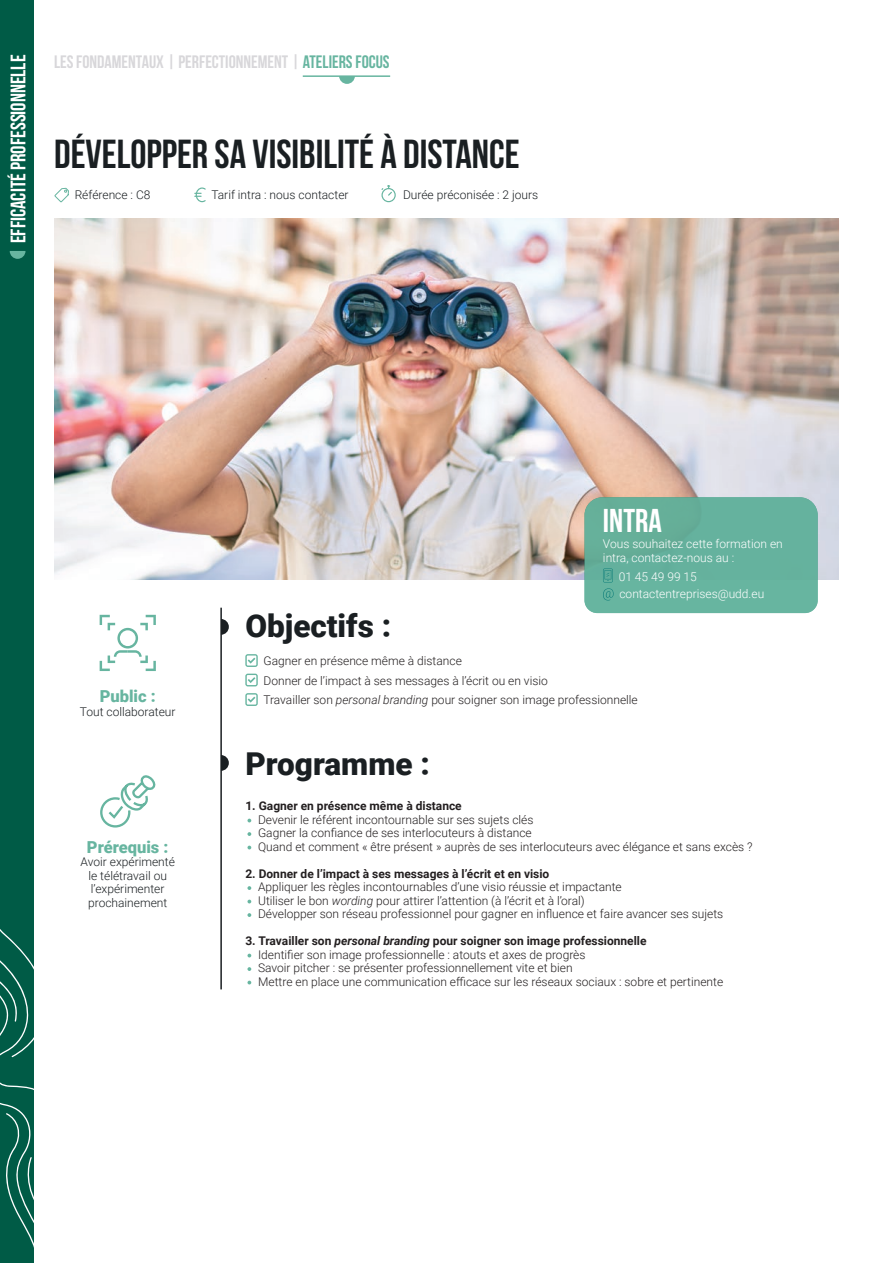
<style>
.page{position:relative;width:893px;height:1263px;background:#fff}
.page>*{position:absolute;margin:0;border:0;box-sizing:border-box;transform-origin:0 0}
.t1{font:40.5px "Bebas Neue";color:#1a1f22}
.t2{font:33px "Bebas Neue";color:#fff}
.t3{font:900 31.5px "Roboto";color:#1a1f22}
.t4{font:21px "Bebas Neue";color:#fff}
.t5{font:18px "Bebas Neue";color:#d8d7da}
.t6{font:900 16.5px "Roboto";color:#67b5a0}
.t7{font:300 12px/13.5px "Roboto";color:#231f20}
.t8{font:300 12px/13.5px "Roboto";color:#1a1f22;text-align:center}
.t9{font:300 12px/13.5px "Roboto";color:#fff}
.t10{font:700 12px "Roboto";color:#231f20}
.s1{color:#67b5a0}
.s2{font-style:italic}
.s3{font-weight:700}
.s4{font-weight:700;font-style:italic}
</style>
<div class="page">
<img style="left:54px;top:218px;width:785px;height:361px">
<svg style="left:100px;top:775px;width:56px;height:53px"></svg>
<svg style="left:100px;top:615px;width:56px;height:56px"></svg>
<svg style="left:245px;top:654px;width:13px;height:13px"></svg>
<svg style="left:245px;top:674px;width:13px;height:12px"></svg>
<svg style="left:245px;top:693px;width:13px;height:13px"></svg>
<hr style="left:220px;top:608px;width:2px;height:381px;background:#1a1f22">
<svg style="left:222px;top:619px;width:7px;height:16px"></svg>
<svg style="left:222px;top:755px;width:7px;height:16px"></svg>
<svg style="left:247px;top:819px;width:4px;height:3px"></svg>
<svg style="left:247px;top:832px;width:4px;height:4px"></svg>
<svg style="left:247px;top:846px;width:4px;height:3px"></svg>
<svg style="left:247px;top:886px;width:4px;height:4px"></svg>
<svg style="left:247px;top:900px;width:4px;height:3px"></svg>
<svg style="left:247px;top:913px;width:4px;height:4px"></svg>
<svg style="left:247px;top:954px;width:4px;height:3px"></svg>
<svg style="left:247px;top:967px;width:4px;height:4px"></svg>
<svg style="left:247px;top:981px;width:4px;height:3px"></svg>
<svg style="left:54px;top:187px;width:15px;height:16px"></svg>
<svg style="left:195px;top:187px;width:11px;height:16px"></svg>
<div style="left:381px;top:188px;width:15px;height:14px;border:1px solid #67b5a0;border-radius:50%"></div>
<svg style="left:381px;top:185px;width:12px;height:12px"></svg>
<hr style="left:303px;top:75px;width:87px;height:2px;background:#67b5a0">
<svg style="left:339px;top:77px;width:16px;height:7px"></svg>
<div style="left:584px;top:497px;width:234px;height:116px;background:#65b29e"></div>
<div style="left:0;top:0;width:34px;height:1263px;background:#005b46"></div>
<svg style="left:0;top:929px;width:34px;height:319px"></svg>
<svg style="left:10px;top:251px;width:16px;height:8px"></svg>
<h3 class="t4" style="left:7px;top:243px;width:190px;rotate:-90deg">EFFICACITÉ PROFESSIONNELLE</h3>
<h3 class="t5" style="left:54px;top:52px;width:337px">LES FONDAMENTAUX | PERFECTIONNEMENT | <span class="s1">ATELIERS FOCUS</span></h3>
<h1 class="t1" style="left:54px;top:131px;width:467px">DÉVELOPPER SA VISIBILITÉ À DISTANCE</h1>
<p class="t8" style="left:75px;top:188px;width:77px">Référence : C8</p>
<p class="t8" style="left:211px;top:188px;width:139px">Tarif intra : nous contacter</p>
<p class="t8" style="left:403px;top:188px;width:137px">Durée préconisée : 2 jours</p>
<h3 class="t6" style="left:100px;top:685px;width:58px">Public :</h3>
<p class="t8" style="left:80px;top:704px;width:97px">Tout collaborateur</p>
<h3 class="t6" style="left:87px;top:835px;width:83px">Prérequis :</h3>
<p class="t8" style="left:81px;top:855px;width:96px">Avoir expérimenté le télétravail ou l’expérimenter prochainement</p>
<h2 class="t2" style="left:603px;top:503px;width:60px">INTRA</h2>
<p class="t9" style="left:603px;top:536px;width:181px">Vous souhaitez cette formation en intra, contactez-nous au :</p>
<p class="t9" style="left:619px;top:568px;width:147px;line-height:16.5px">01 45 49 99 15 contactentreprises@udd.eu</p>
<h3 class="t3" style="left:245px;top:604px;width:147px">Objectifs :</h3>
<p class="t7" style="left:263px;top:651px;width:376px;line-height:19.5px">Gagner en présence même à distance<br>Donner de l’impact à ses messages à l’écrit ou en visio<br>Travailler son <span class="s2">personal branding</span> pour soigner son image professionnelle</p>
<h3 class="t3" style="left:245px;top:742px;width:186px">Programme :</h3>
<p class="t10" style="left:245px;top:798px;width:218px">1. Gagner en présence même à distance</p>
<p class="t7" style="left:258px;top:812px;width:496px">Devenir le référent incontournable sur ses sujets clés<br>Gagner la confiance de ses interlocuteurs à distance<br>Quand et comment « être présent » auprès de ses interlocuteurs avec élégance et sans excès ?</p>
<p class="t10" style="left:245px;top:865px;width:306px">2. Donner de l’impact à ses messages à l’écrit et en visio</p>
<p class="t7" style="left:258px;top:880px;width:467px">Appliquer les règles incontournables d’une visio réussie et impactante<br>Utiliser le bon <span class="s2">wording</span> pour attirer l’attention (à l’écrit et à l’oral)<br>Développer son réseau professionnel pour gagner en influence et faire avancer ses sujets</p>
<p class="t7" style="left:258px;top:934px;width:467px;text-indent:-13px"><span class="s3">3. Travailler son</span> <span class="s4">personal branding</span> <span class="s3">pour soigner son image professionnelle<br></span>Identifier son image professionnelle : atouts et axes de progrès<br>Savoir pitcher : se présenter professionnellement vite et bien<br>Mettre en place une communication efficace sur les réseaux sociaux : sobre et pertinente</p>
</div>
